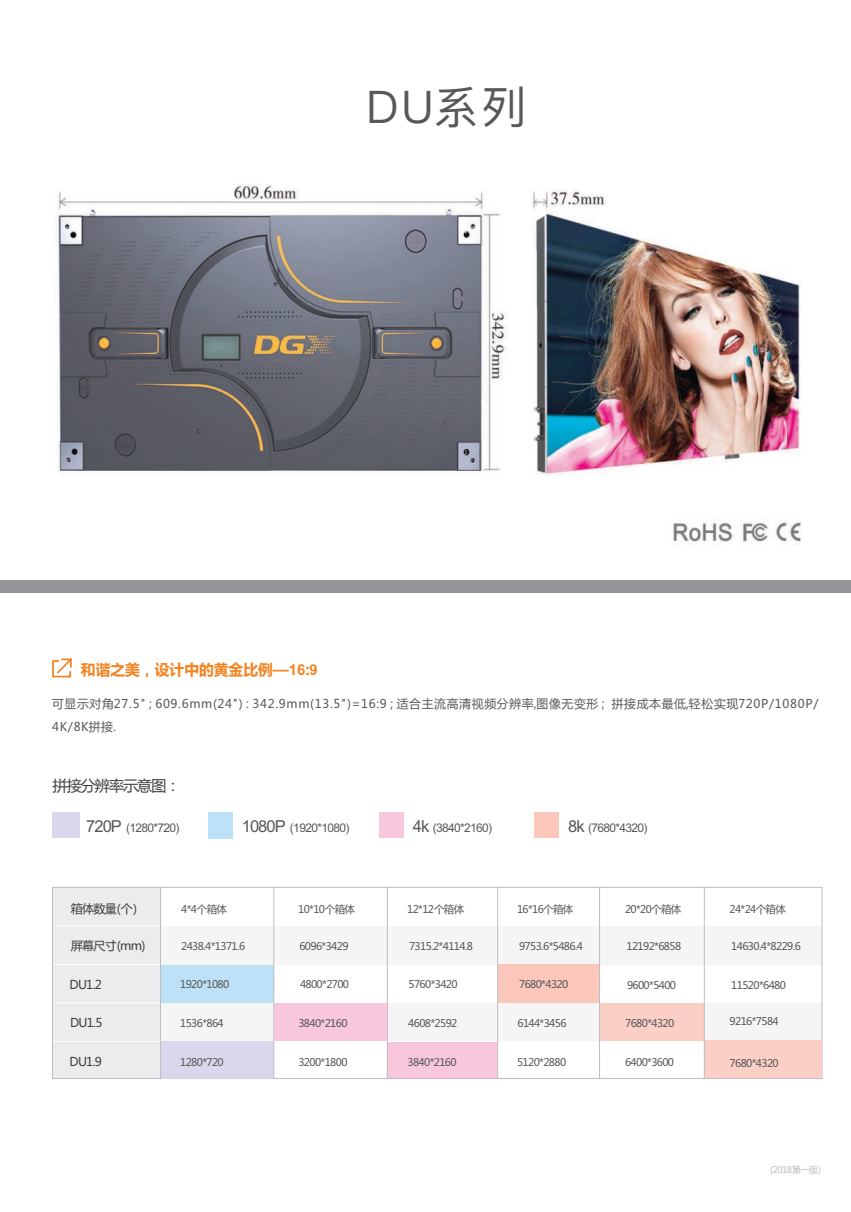
<style>
.page{position:relative;width:851px;height:1212px;background:#fff}
.page>*{position:absolute;margin:0;border:0;box-sizing:border-box;transform-origin:0 0}
.t1{font:45px "Ping Fang SC Medium";color:#57585a}
.t2{font:700 15px "Microsoft Ya Hei";color:#f58220}
.t3{font:15px "Microsoft Ya Hei";letter-spacing:-.06em;color:#3e3e3f}
.t4{font:12px/22.2px "Microsoft Ya Hei";letter-spacing:.06em;color:#57585a}
.t5{font:12px "Arial";letter-spacing:-.055em;color:#57585a}
.t6{font:12px "Microsoft Ya Hei";letter-spacing:-.06em;color:#3e3e3f}
.t7{font:10.5px "Microsoft Ya Hei";letter-spacing:-.06em;color:#57585a}
.t8{font:9px "Microsoft Ya Hei";letter-spacing:-.06em;color:#bcbdc0}
.s1{font-family:"Arial"}
.s2{font-size:16.5px}
</style>
<div class="page">
<img style="left:56px;top:184px;width:745px;height:361px">
<div style="left:387px;top:1042px;width:110px;height:36px;background:#f8c7dc"></div>
<div style="left:161px;top:965px;width:112px;height:38px;background:#bde1f6"></div>
<div style="left:208px;top:812px;width:24px;height:26px;background:#bde1f6"></div>
<div style="left:379px;top:812px;width:24px;height:26px;background:#f8c7dc"></div>
<div style="left:534px;top:812px;width:24px;height:26px;background:#fbc7bb"></div>
<div style="left:53px;top:812px;width:27px;height:26px;background:#d9d7eb"></div>
<svg style="left:52px;top:658px;width:20px;height:20px"></svg>
<div style="left:52px;top:887px;width:109px;height:192px;background:#ececee"></div>
<div style="left:160px;top:926px;width:661px;height:38px;background:#f5f5f6"></div>
<div style="left:160px;top:1003px;width:661px;height:38px;background:#f5f5f6"></div>
<hr style="left:52px;top:964px;width:109px;height:1px;background:#fff">
<hr style="left:53px;top:1002px;width:107px;height:1px;background:#fff">
<hr style="left:52px;top:1041px;width:108px;height:1px;background:#fff">
<hr style="left:53px;top:925px;width:108px;height:1px;background:#fff">
<div style="left:497px;top:964px;width:102px;height:39px;background:#fbc7bb"></div>
<div style="left:52px;top:887px;width:770px;height:192px;border:1px solid #bcbdc0"></div>
<hr style="left:387px;top:888px;width:1px;height:190px;background:#bcbdc0">
<div style="left:161px;top:1041px;width:112px;height:37px;background:#d9d7eb"></div>
<hr style="left:160px;top:888px;width:1px;height:190px;background:#bcbdc0">
<hr style="left:273px;top:888px;width:1px;height:190px;background:#bcbdc0">
<hr style="left:497px;top:887px;width:1px;height:191px;background:#bcbdc0">
<hr style="left:599px;top:887px;width:1px;height:191px;background:#bcbdc0">
<div style="left:600px;top:1002px;width:103px;height:38px;background:#fbcfc5"></div>
<div style="left:704px;top:1040px;width:117px;height:38px;background:#fbcfc5"></div>
<hr style="left:704px;top:887px;width:1px;height:191px;background:#bcbdc0">
<div style="left:0;top:580px;width:850px;height:13px;background:#939598"></div>
<div style="left:274px;top:1003px;width:113px;height:38px;background:#f8c7dc"></div>
<h1 class="t1" style="left:366px;top:84px;width:161px">DU系列</h1>
<h2 class="t2" style="left:81px;top:663px;width:238px">和谐之美，设计中的黄金比例—<span class="s1">16</span>:<span class="s1">9</span></h2>
<p class="t4" style="left:52px;top:694px;width:767px">可显示对角27.5" ; 609.6mm(24") : 342.9mm(13.5")=16:9 ; 适合主流高清视频分辨率,图像无变形 ; 拼接成本最低,轻松实现720P/1080P/<br>4K/8K拼接.</p>
<h2 class="t3" style="left:53px;top:779px;width:129px">拼接分辨率示意图：</h2>
<p class="t5" style="left:86px;top:823px;width:95px"><span class="s2">720P</span> (1280*720)</p>
<p class="t5" style="left:242px;top:823px;width:109px"><span class="s2">1080P</span> (1920*1080)</p>
<p class="t5" style="left:413px;top:823px;width:81px"><span class="s2">4k</span> (3840*2160)</p>
<p class="t5" style="left:568px;top:823px;width:81px"><span class="s2">8k</span> (7680*4320)</p>
<p class="t6" style="left:71px;top:903px;width:68px">箱体数量(个)</p>
<p class="t7" style="left:181px;top:905px;width:47px">4*4个箱体</p>
<p class="t7" style="left:181px;top:941px;width:65px">2438.4*1371.6</p>
<p class="t7" style="left:180px;top:979px;width:51px">1920*1080</p>
<p class="t7" style="left:300px;top:979px;width:51px">4800*2700</p>
<p class="t7" style="left:298px;top:905px;width:58px">10*10个箱体</p>
<p class="t7" style="left:299px;top:941px;width:51px">6096*3429</p>
<p class="t6" style="left:71px;top:941px;width:76px">屏幕尺寸(mm)</p>
<p class="t6" style="left:69px;top:979px;width:34px">DU1.2</p>
<p class="t7" style="left:407px;top:905px;width:58px">12*12个箱体</p>
<p class="t7" style="left:409px;top:941px;width:65px">7315.2*4114.8</p>
<p class="t7" style="left:408px;top:979px;width:51px">5760*3420</p>
<p class="t7" style="left:517px;top:905px;width:58px">16*16个箱体</p>
<p class="t7" style="left:519px;top:941px;width:65px">9753.6*5486.4</p>
<p class="t7" style="left:519px;top:979px;width:51px">7680*4320</p>
<p class="t7" style="left:625px;top:905px;width:58px">20*20个箱体</p>
<p class="t7" style="left:626px;top:941px;width:56px">12192*6858</p>
<p class="t7" style="left:627px;top:980px;width:51px">9600*5400</p>
<p class="t7" style="left:729px;top:905px;width:58px">24*24个箱体</p>
<p class="t7" style="left:731px;top:941px;width:71px">14630.4*8229.6</p>
<p class="t7" style="left:731px;top:980px;width:56px">11520*6480</p>
<p class="t6" style="left:70px;top:1017px;width:34px">DU1.5</p>
<p class="t7" style="left:517px;top:1018px;width:51px">6144*3456</p>
<p class="t6" style="left:69px;top:1056px;width:34px">DU1.9</p>
<p class="t7" style="left:180px;top:1057px;width:45px">1280*720</p>
<p class="t7" style="left:408px;top:1018px;width:51px">4608*2592</p>
<p class="t7" style="left:180px;top:1018px;width:45px">1536*864</p>
<p class="t7" style="left:298px;top:1018px;width:51px">3840*2160</p>
<p class="t7" style="left:298px;top:1057px;width:51px">3200*1800</p>
<p class="t7" style="left:407px;top:1057px;width:51px">3840*2160</p>
<p class="t7" style="left:517px;top:1057px;width:51px">5120*2880</p>
<p class="t7" style="left:625px;top:1018px;width:51px">7680*4320</p>
<p class="t7" style="left:625px;top:1057px;width:51px">6400*3600</p>
<p class="t7" style="left:729px;top:1016px;width:51px">9216*7584</p>
<p class="t7" style="left:729px;top:1058px;width:51px">7680*4320</p>
<p class="t8" style="left:770px;top:1166px;width:52px">(2018第一版)</p>
</div>
